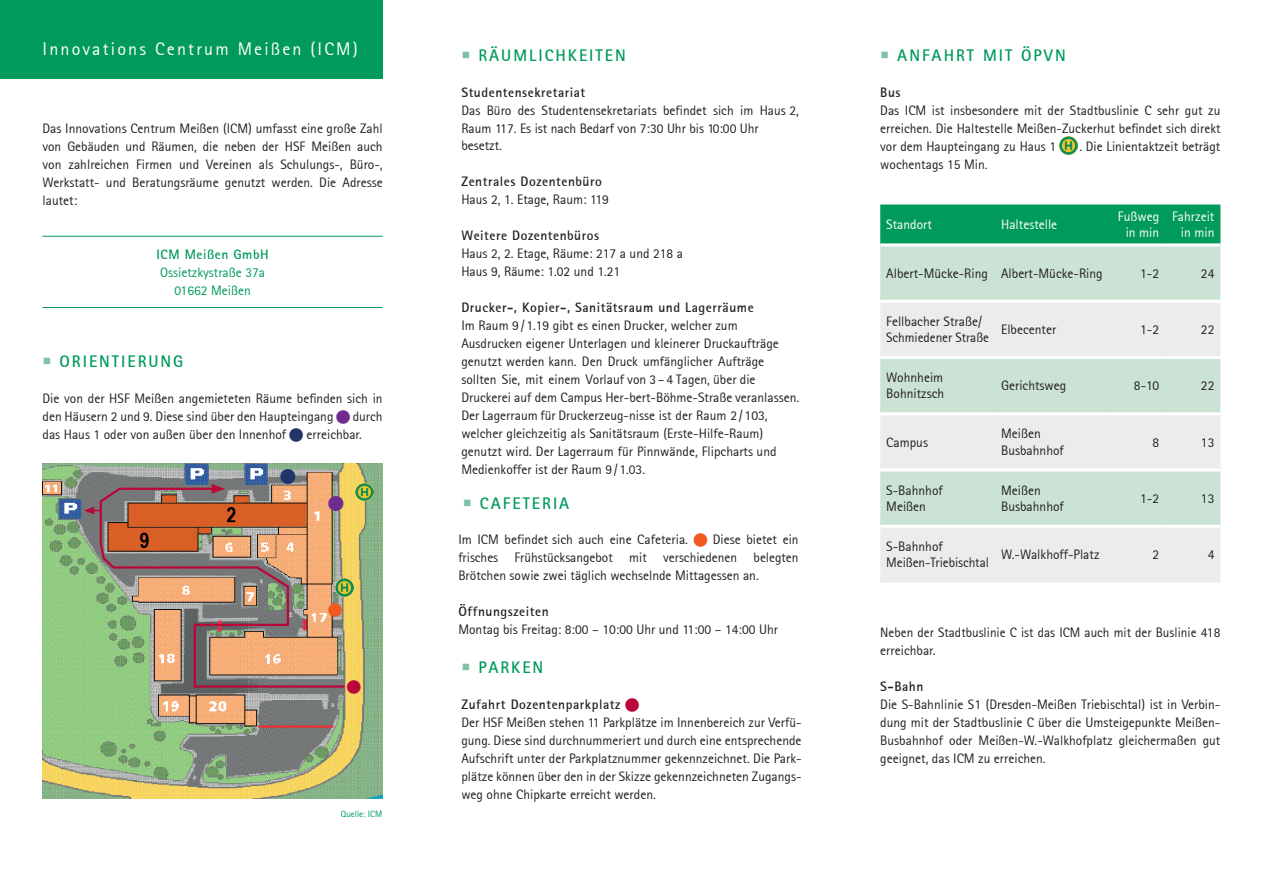
<style>
.page{position:relative;width:1263px;height:893px;background:#fff}
.page>*{position:absolute;margin:0;border:0;box-sizing:border-box;transform-origin:0 0}
.t1{font:18px "Rotis Sans Serif";letter-spacing:.12em;color:#fff}
.t2{font:700 16.5px "Rotis Sans Serif";letter-spacing:.12em;color:#009a5a}
.t3{font:15px "Webdings";color:#6e2c91}
.t4{font:15px "Webdings";color:#213569}
.t5{font:13.5px/18px "Rotis Sans Serif";color:#231f20}
.t6{font:700 13.5px "Rotis Sans Serif";letter-spacing:.04em;color:#231f20}
.t7{font:13.5px/16.2px "Rotis Sans Serif";color:#fff;text-align:center}
.t8{font:13.5px/18px "Rotis Sans Serif";color:#009a5a;text-align:center}
.t9{font:700 13.5px "Rotis Sans Serif";letter-spacing:.04em;color:#009a5a}
.t10{font:13.5px "Webdings";color:#f15921}
.t11{font:13.5px "Webdings";color:#ba0639}
.t12{font:9px "Rotis Sans Serif";color:#009a5a}
.s1{color:#6e2c91}
.s2{color:#213569}
.s3{color:#f15921}
.s4{font-weight:700}
.s5{color:#ba0639}
</style>
<div class="page">
<div style="left:0;top:0;width:382px;height:79px;background:#009a5a"></div>
<img style="left:1060px;top:137px;width:18px;height:18px">
<div style="left:880px;top:204px;width:340px;height:39px;background:#009a5a"></div>
<div style="left:880px;top:246px;width:340px;height:54px;background:#cbe3d5"></div>
<svg style="left:880px;top:303px;width:340px;height:280px;background:#dfe8e4"></svg>
<hr style="left:880px;top:356px;width:115px;height:3px;background:#fff">
<hr style="left:995px;top:356px;width:115px;height:3px;background:#fff">
<hr style="left:1110px;top:356px;width:55px;height:3px;background:#fff">
<hr style="left:1165px;top:356px;width:55px;height:3px;background:#fff">
<hr style="left:880px;top:412px;width:115px;height:3px;background:#fff">
<hr style="left:995px;top:412px;width:115px;height:3px;background:#fff">
<hr style="left:1110px;top:412px;width:55px;height:3px;background:#fff">
<hr style="left:1165px;top:412px;width:55px;height:3px;background:#fff">
<hr style="left:880px;top:468px;width:115px;height:3px;background:#fff">
<hr style="left:995px;top:468px;width:115px;height:3px;background:#fff">
<hr style="left:1110px;top:468px;width:55px;height:3px;background:#fff">
<hr style="left:1165px;top:468px;width:55px;height:3px;background:#fff">
<hr style="left:880px;top:525px;width:115px;height:3px;background:#fff">
<hr style="left:995px;top:525px;width:115px;height:3px;background:#fff">
<hr style="left:1110px;top:525px;width:55px;height:3px;background:#fff">
<hr style="left:1165px;top:525px;width:55px;height:3px;background:#fff">
<hr style="left:43px;top:236px;width:340px;height:1px;background:#009a5a">
<hr style="left:43px;top:307px;width:340px;height:1px;background:#009a5a">
<img style="left:43px;top:464px;width:340px;height:335px">
<svg style="left:99px;top:487px;width:248px;height:202px;background:#b28d6d"></svg>
<svg style="left:212px;top:484px;width:13px;height:10px"></svg>
<svg style="left:84px;top:507px;width:16px;height:7px"></svg>
<img style="left:356px;top:483px;width:17px;height:18px">
<img style="left:335px;top:578px;width:18px;height:18px">
<img style="left:58px;top:498px;width:24px;height:21px">
<img style="left:185px;top:464px;width:23px;height:21px">
<img style="left:245px;top:464px;width:23px;height:21px">
<h1 class="t1" style="left:43px;top:38px;width:317px">Innovations Centrum Meißen (ICM)</h1>
<p class="t5" style="left:43px;top:119px;width:342px;text-align:justify">Das Innovations Centrum Meißen (ICM) umfasst eine große Zahl von Gebäuden und Räumen, die neben der HSF Meißen auch von zahlreichen Firmen und Vereinen als Schulungs-, Büro-, Werkstatt- und Beratungsräume genutzt werden. Die Adresse lautet:</p>
<p class="t9" style="left:157px;top:245px;width:114px">ICM Meißen GmbH</p>
<p class="t8" style="left:160px;top:263px;width:106px">Ossietzkystraße 37a<br>01662 Meißen</p>
<p class="t2" style="left:60px;top:350px;width:125px">ORIENTIERUNG</p>
<p class="t5" style="left:43px;top:389px;width:342px;text-align:justify">Die von der HSF Meißen angemieteten Räume befinden sich in den Häusern 2 und 9. Diese sind über den Haupteingang <span class="s1">■</span> durch das Haus 1 oder von außen über den Innenhof <span class="s2">■</span> erreichbar.</p>
<p class="t4" style="left:281px;top:469px;width:16px">■</p>
<p class="t3" style="left:329px;top:496px;width:16px">■</p>
<p class="t10" style="left:329px;top:603px;width:15px">■</p>
<p class="t11" style="left:347px;top:680px;width:15px">■</p>
<p class="t12" style="left:341px;top:808px;width:43px">Quelle: ICM</p>
<p class="t2" style="left:478px;top:44px;width:149px">RÄUMLICHKEITEN</p>
<p class="t6" style="left:461px;top:83px;width:125px">Studentensekretariat</p>
<p class="t5" style="left:461px;top:101px;width:339px">Das Büro des Studentensekretariats befindet sich im Haus 2,<br>Raum 117. Es ist nach Bedarf von 7:30 Uhr bis 10:00 Uhr besetzt.</p>
<p class="t6" style="left:461px;top:173px;width:142px">Zentrales Dozentenbüro</p>
<p class="t5" style="left:461px;top:191px;width:149px">Haus 2, 1. Etage, Raum: 119</p>
<p class="t6" style="left:461px;top:227px;width:139px">Weitere Dozentenbüros</p>
<p class="t5" style="left:461px;top:245px;width:223px">Haus 2, 2. Etage, Räume: 217 a und 218 a<br>Haus 9, Räume: 1.02 und 1.21</p>
<p class="t6" style="left:461px;top:299px;width:294px">Drucker-, Kopier-, Sanitätsraum und Lagerräume</p>
<p class="t5" style="left:461px;top:317px;width:339px">Im Raum 9 / 1.19 gibt es einen Drucker, welcher zum Ausdrucken eigener Unterlagen und kleinerer Druckaufträge genutzt werden kann. Den Druck umfänglicher Aufträge sollten Sie, mit einem Vorlauf von 3 – 4 Tagen, über die Druckerei auf dem Campus Her-bert-Böhme-Straße veranlassen.<br>Der Lagerraum für Druckerzeug-nisse ist der Raum 2 / 103, welcher gleichzeitig als Sanitätsraum (Erste-Hilfe-Raum) genutzt wird. Der Lagerraum für Pinnwände, Flipcharts und Medienkoffer ist der Raum 9 / 1.03.</p>
<p class="t2" style="left:480px;top:493px;width:91px">CAFETERIA</p>
<p class="t5" style="left:458px;top:530px;width:342px;text-align:justify">Im ICM befindet sich auch eine Cafeteria. <span class="s3">■</span> Diese bietet ein frisches Frühstücksangebot mit verschiedenen belegten Brötchen sowie zwei täglich wechselnde Mittagessen an.</p>
<p class="t6" style="left:458px;top:603px;width:92px">Öffnungszeiten</p>
<p class="t5" style="left:458px;top:620px;width:321px">Montag bis Freitag: 8:00 – 10:00 Uhr und 11:00 – 14:00 Uhr</p>
<p class="t2" style="left:478px;top:656px;width:66px">PARKEN</p>
<p class="t5" style="left:461px;top:695px;width:342px"><span class="s4">Zufahrt Dozentenparkplatz</span> <span class="s5">■<br></span>Der HSF Meißen stehen 11 Parkplätze im Innenbereich zur Verfü&shy;gung. Diese sind durchnummeriert und durch eine entsprechende Aufschrift unter der Parkplatznummer gekennzeichnet. Die Park&shy;plätze können über den in der Skizze gekennzeichneten Zugangs&shy;weg ohne Chipkarte erreicht werden.</p>
<p class="t2" style="left:897px;top:44px;width:170px">ANFAHRT MIT ÖPVN</p>
<p class="t6" style="left:880px;top:83px;width:22px">Bus</p>
<p class="t5" style="left:880px;top:101px;width:342px;text-align:justify">Das ICM ist insbesondere mit der Stadtbuslinie C sehr gut zu erreichen. Die Haltestelle Meißen-Zuckerhut befindet sich direkt vor dem Haupteingang zu Haus 1</p>
<p class="t5" style="left:1079px;top:137px;width:143px">. Die Linientaktzeit beträgt</p>
<p class="t5" style="left:880px;top:155px;width:109px">wochentags 15 Min.</p>
<p class="t7" style="left:886px;top:217px;width:47px">Standort</p>
<p class="t7" style="left:1001px;top:217px;width:58px">Haltestelle</p>
<p class="t7" style="left:1118px;top:209px;width:43px">Fußweg in min</p>
<p class="t7" style="left:1172px;top:209px;width:44px;text-align:right">Fahrzeit in min</p>
<p class="t5" style="left:886px;top:264px;width:218px">Albert-Mücke-Ring Albert-Mücke-Ring</p>
<p class="t5" style="left:1140px;top:264px;width:20px">1-2</p>
<p class="t5" style="left:1201px;top:264px;width:15px">24</p>
<p class="t5" style="left:886px;top:313px;width:104px;line-height:16.2px">Fellbacher Straße/<br>Schmiedener Straße</p>
<p class="t5" style="left:1001px;top:320px;width:57px">Elbecenter</p>
<p class="t5" style="left:1140px;top:320px;width:20px">1-2</p>
<p class="t5" style="left:1201px;top:320px;width:15px">22</p>
<p class="t5" style="left:886px;top:369px;width:59px;line-height:16.2px">Wohnheim<br>Bohnitzsch</p>
<p class="t5" style="left:1001px;top:377px;width:67px">Gerichtsweg</p>
<p class="t5" style="left:1134px;top:377px;width:27px">8-10</p>
<p class="t5" style="left:1201px;top:377px;width:15px">22</p>
<p class="t5" style="left:886px;top:433px;width:43px">Campus</p>
<p class="t5" style="left:1001px;top:426px;width:64px;line-height:16.2px">Meißen<br>Busbahnhof</p>
<p class="t5" style="left:1152px;top:433px;width:8px">8</p>
<p class="t5" style="left:1201px;top:433px;width:15px">13</p>
<p class="t5" style="left:886px;top:482px;width:58px;line-height:16.2px">S-Bahnhof<br>Meißen</p>
<p class="t5" style="left:1001px;top:482px;width:64px;line-height:16.2px">Meißen<br>Busbahnhof</p>
<p class="t5" style="left:1140px;top:489px;width:20px">1-2</p>
<p class="t5" style="left:1201px;top:489px;width:15px">13</p>
<p class="t5" style="left:886px;top:538px;width:104px;line-height:16.2px">S-Bahnhof<br>Meißen-Triebischtal</p>
<p class="t5" style="left:1001px;top:545px;width:100px">W.-Walkhoff-Platz</p>
<p class="t5" style="left:1152px;top:545px;width:8px">2</p>
<p class="t5" style="left:1208px;top:545px;width:8px">4</p>
<p class="t5" style="left:880px;top:623px;width:342px">Neben der Stadtbuslinie C ist das ICM auch mit der Buslinie 418 erreichbar.</p>
<p class="t6" style="left:880px;top:677px;width:45px">S-Bahn</p>
<p class="t5" style="left:880px;top:695px;width:342px;text-align:justify">Die S-Bahnlinie S1 (Dresden-Meißen Triebischtal) ist in Verbin&shy;dung mit der Stadtbuslinie C über die Umsteigepunkte Meißen-Busbahnhof oder Meißen-W.-Walkhofplatz gleichermaßen gut geeignet, das ICM zu erreichen.</p>
</div>
